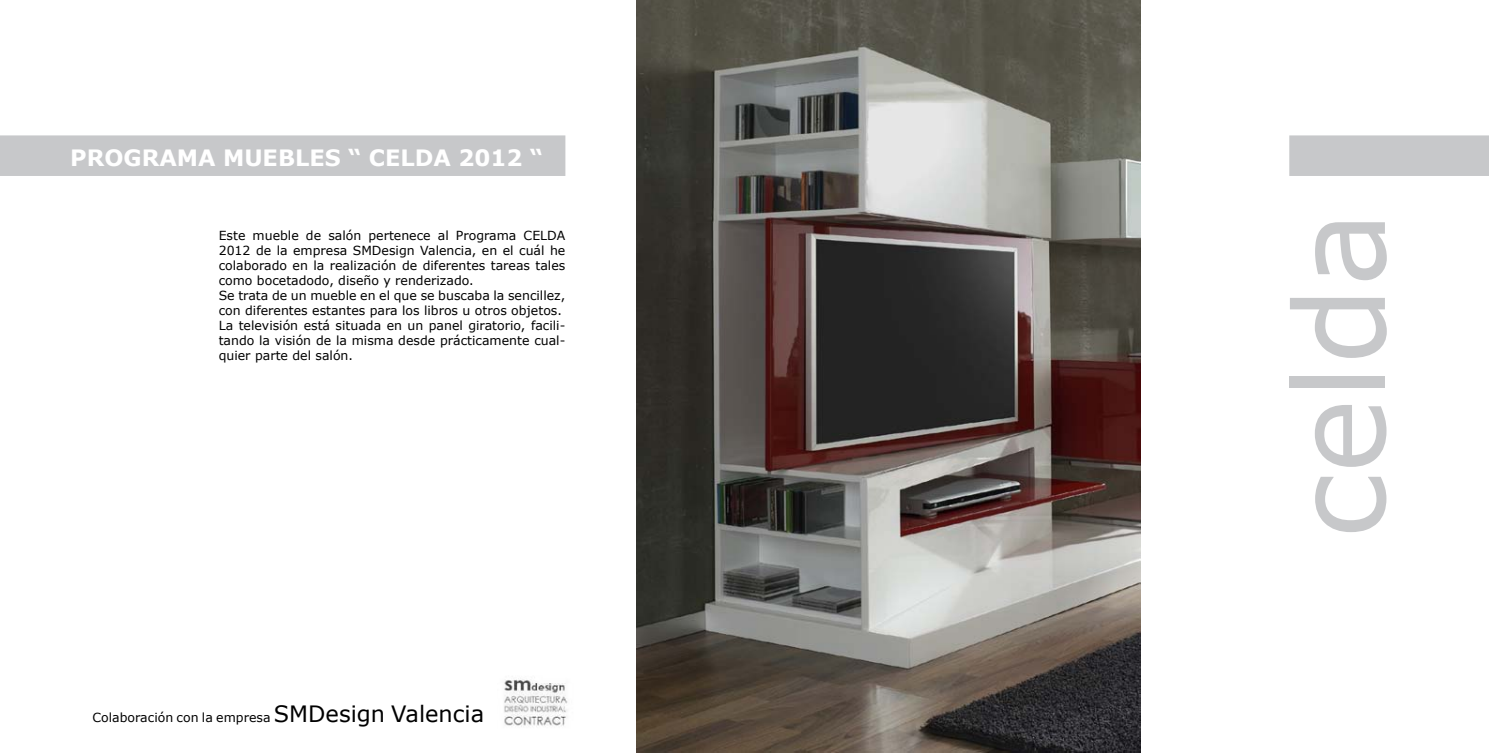
<style>
.page{position:relative;width:1489px;height:753px;background:#fff}
.page>*{position:absolute;margin:0;border:0;box-sizing:border-box;transform-origin:0 0}
.t1{font:125px "Verdana";color:#c7c8ca}
.t2{font:700 22.5px "Verdana";color:#fff}
.t3{font:12.5px/15px "Verdana";color:#000}
.s1{font-size:22.5px}
</style>
<div class="page">
<div style="left:1290px;top:137px;width:197px;height:38px;background:#c7c8ca"></div>
<div style="left:1289px;top:135px;width:199px;height:41px;border:2px solid #c7c8ca"></div>
<div style="left:1px;top:137px;width:563px;height:38px;background:#c7c8ca"></div>
<div style="left:0;top:135px;width:565px;height:41px;border:2px solid #c7c8ca"></div>
<img style="left:504px;top:679px;width:64px;height:48px">
<img style="left:636px;top:0;width:504px;height:752px">
<h2 class="t2" style="left:70px;top:142px;width:474px">PROGRAMA MUEBLES “ CELDA 2012 “</h2>
<p class="t3" style="left:219px;top:228px;width:348px">Este mueble de salón pertenece al Programa CELDA 2012 de la empresa SMDesign Valencia, en el cuál he colaborado en la realización de diferentes tareas tales como bocetadodo, diseño y renderizado.<br>Se trata de un mueble en el que se buscaba la sencillez, con diferentes estantes para los libros u otros objetos.<br>La televisión está situada en un panel giratorio, facili&shy;tando la visión de la misma desde prácticamente cual&shy;quier parte del salón.</p>
<h1 class="t1" style="left:1253px;top:538px;width:328px;rotate:-90deg">celda</h1>
<p class="t3" style="left:92px;top:709px;width:393px">Colaboración con la empresa <span class="s1">SMDesign Valencia</span></p>
</div>
